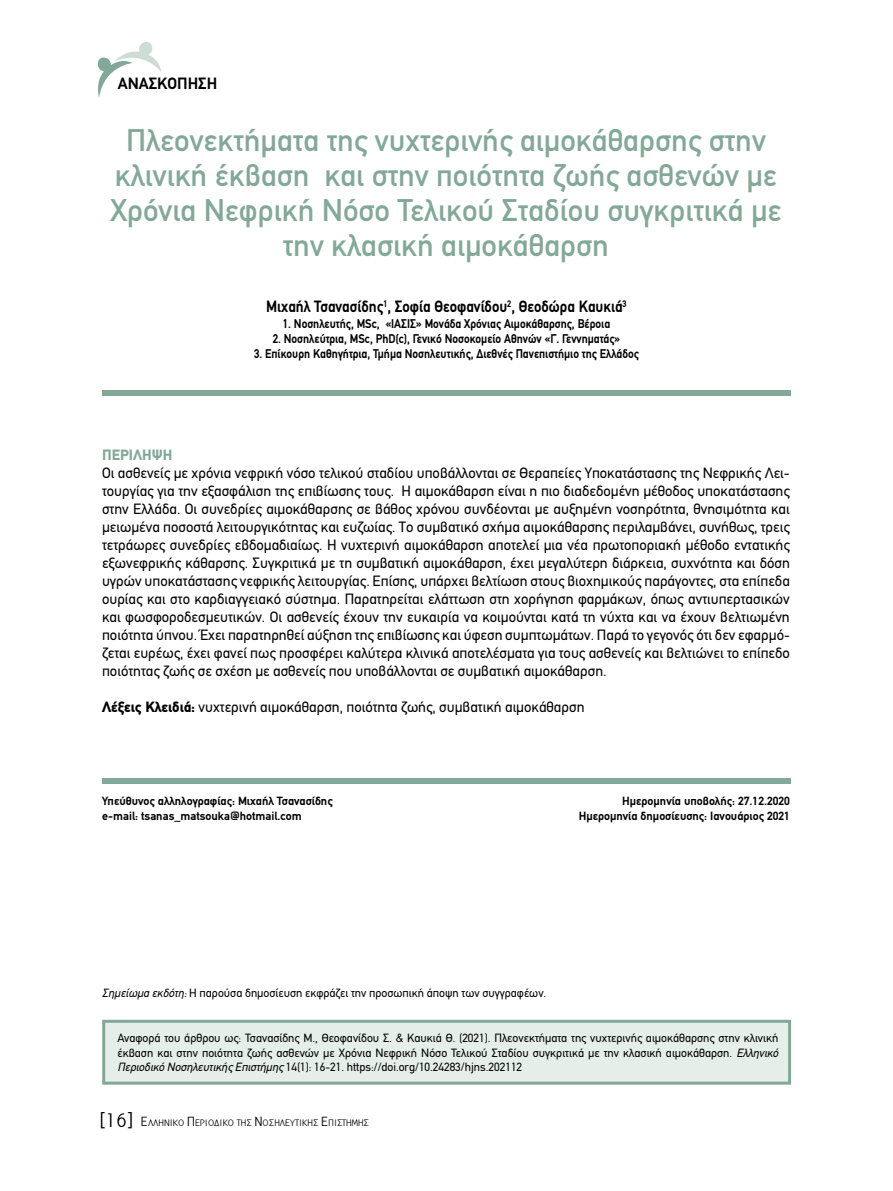
<style>
.page{position:relative;width:893px;height:1191px;background:#fff}
.page>*{position:absolute;margin:0;border:0;box-sizing:border-box;transform-origin:0 0}
.t1{font:500 31.5px/34.8px "PF Din Text";color:#82a998;text-align:center}
.t2{font:700 16.5px "PF Din Text";color:#000;scale:.9 1}
.t3{font:700 16.5px "PF Din Text";color:#000}
.t4{font:15px/18px "PF Din Text";color:#000;text-align:justify}
.t5{font:900 15px "PF Din Text";color:#82a998}
.t6{font:700 12.75px "PF Din Text";color:#000;scale:.9 1}
.t7{font:12px/14.4px "PF Din Text";color:#000;text-align:justify}
.t8{font:700 12px/14.4px "PF Din Text";color:#000}
.t9{font:10.05px "PF Report";color:#000}
.s1{font-weight:900}
.s2{font-style:italic}
.s3{font-size:21px}
.s4{font-size:14.25px}
</style>
<div class="page">
<svg style="left:97px;top:41px;width:64px;height:56px"></svg>
<div style="left:102px;top:390px;width:689px;height:6px;background:#82a998"></div>
<div style="left:102px;top:778px;width:689px;height:6px;background:#82a998"></div>
<div style="left:102px;top:1019px;width:689px;height:65px;background:#e6eeea;border:3px solid #82a998"></div>
<p class="t3" style="left:118px;top:74px;width:101px">ΑΝΑΣΚΟΠΗΣΗ</p>
<h1 class="t1" style="left:110px;top:123px;width:673px">Πλεονεκτήµατα της νυχτερινής αιµοκάθαρσης στην κλινική έκβαση και στην ποιότητα ζωής ασθενών µε Χρόνια Νεφρική Νόσο Τελικού Σταδίου συγκριτικά µε την κλασική αιµοκάθαρση</h1>
<p class="t2" style="left:266px;top:297px;width:402px">Μιχαήλ Τσανασίδης<sup>1</sup>, Σοφία Θεοφανίδου<sup>2</sup>, Θεοδώρα Καυκιά<sup>3</sup></p>
<p class="t6" style="left:283px;top:316px;width:365px">1. Νοσηλευτής, MSc, «ΙΑΣΙΣ» Μονάδα Χρόνιας Αιµοκάθαρσης, Βέροια</p>
<p class="t6" style="left:273px;top:331px;width:388px">2. Νοσηλεύτρια, MSc, PhD(c), Γενικό Νοσοκοµείο Αθηνών «Γ. Γεννηµατάς»</p>
<p class="t6" style="left:254px;top:346px;width:429px">3. Επίκουρη Καθηγήτρια, Τµήµα Νοσηλευτικής, ∆ιεθνές Πανεπιστήµιο της Ελλάδος</p>
<p class="t5" style="left:102px;top:445px;width:72px">ΠΕΡΙΛΗΨΗ</p>
<p class="t4" style="left:102px;top:463px;width:689px">Οι ασθενείς µε χρόνια νεφρική νόσο τελικού σταδίου υποβάλλονται σε Θεραπείες Υποκατάστασης της Νεφρικής Λει&shy;τουργίας για την εξασφάλιση της επιβίωσης τους. Η αιµοκάθαρση είναι η πιο διαδεδοµένη µέθοδος υποκατάστασης στην Ελλάδα. Οι συνεδρίες αιµοκάθαρσης σε βάθος χρόνου συνδέονται µε αυξηµένη νοσηρότητα, θνησιµότητα και µειωµένα ποσοστά λειτουργικότητας και ευζωίας. Το συµβατικό σχήµα αιµοκάθαρσης περιλαµβάνει, συνήθως, τρεις τετράωρες συνεδρίες εβδοµαδιαίως. Η νυχτερινή αιµοκάθαρση αποτελεί µια νέα πρωτοποριακή µέθοδο εντατικής εξωνεφρικής κάθαρσης. Συγκριτικά µε τη συµβατική αιµοκάθαρση, έχει µεγαλύτερη διάρκεια, συχνότητα και δόση υγρών υποκατάστασης νεφρικής λειτουργίας. Επίσης, υπάρχει βελτίωση στους βιοχηµικούς παράγοντες, στα επίπεδα ουρίας και στο καρδιαγγειακό σύστηµα. Παρατηρείται ελάττωση στη χορήγηση φαρµάκων, όπως αντιυπερτασικών και φωσφοροδεσµευτικών. Οι ασθενείς έχουν την ευκαιρία να κοιµούνται κατά τη νύχτα και να έχουν βελτιωµένη ποιότητα ύπνου. Έχει παρατηρηθεί αύξηση της επιβίωσης και ύφεση συµπτωµάτων. Παρά το γεγονός ότι δεν εφαρµό&shy;ζεται ευρέως, έχει φανεί πως προσφέρει καλύτερα κλινικά αποτελέσµατα για τους ασθενείς και βελτιώνει το επίπεδο ποιότητας ζωής σε σχέση µε ασθενείς που υποβάλλονται σε συµβατική αιµοκάθαρση.</p>
<p class="t4" style="left:102px;top:697px;width:484px"><span class="s1">Λέξεις Κλειδιά:</span> νυχτερινή αιµοκάθαρση, ποιότητα ζωής, συµβατική αιµοκάθαρση</p>
<p class="t8" style="left:102px;top:794px;width:232px">Υπεύθυνος αλληλογραφίας: Μιχαήλ Τσανασίδης e-mail: tsanas_matsouka@hotmail.com</p>
<p class="t8" style="left:579px;top:794px;width:213px;text-align:right">Ηµεροµηνία υποβολής: 27.12.2020<br>Ηµεροµηνία δηµοσίευσης: Ιανουάριος 2021</p>
<p class="t7" style="left:102px;top:986px;width:446px"><span class="s2">Σηµείωµα εκδότη:</span> Η παρούσα δηµοσίευση εκφράζει την προσωπική άποψη των συγγραφέων.</p>
<p class="t7" style="left:117px;top:1031px;width:662px">Αναφορά του άρθρου ως: Τσανασίδης Μ., Θεοφανίδου Σ. &amp; Καυκιά Θ. (2021). Πλεονεκτήµατα της νυχτερινής αιµοκάθαρσης στην κλινική έκβαση και στην ποιότητα ζωής ασθενών µε Χρόνια Νεφρική Νόσο Τελικού Σταδίου συγκριτικά µε την κλασική αιµοκάθαρση. <span class="s2">Ελληνικό Περιοδικό Νοσηλευτικής Επιστήµης</span> 14(1): 16-21. https://doi.org/10.24283/hjns.202112</p>
<p class="t9" style="left:99px;top:1118px;width:272px"><span class="s3">[16]</span> <span class="s4">Ε</span>ΛΛΗΝΙΚΟ <span class="s4">Π</span>ΕΡΙΟ∆ΙΚΟ ΤΗΣ <span class="s4">Ν</span>ΟΣΗΛΕΥΤΙΚΗΣ <span class="s4">Ε</span>ΠΙΣΤΗΜΗΣ</p>
</div>
